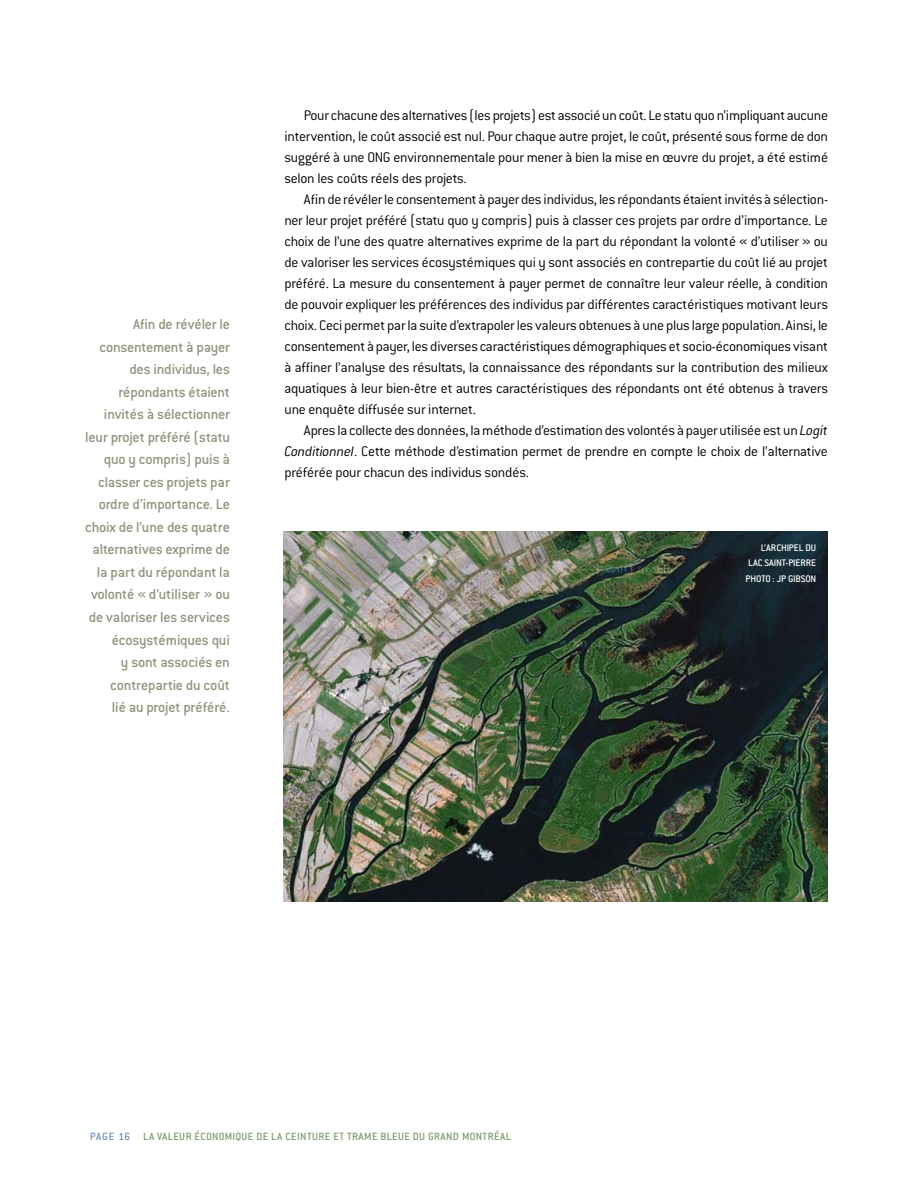
<style>
.page{position:relative;width:918px;height:1188px;background:#fff}
.page>*{position:absolute;margin:0;border:0;box-sizing:border-box;transform-origin:0 0}
.t1{font:500 15.75px/22.5px "Conduit ITC";letter-spacing:-.01em;color:#94937d;text-align:right}
.t2{font:300 15.3px/21px "Conduit ITC";letter-spacing:-.015em;color:#000;text-align:justify}
.t3{font:500 11.55px "Conduit ITC";letter-spacing:.04em;color:#7b9b65}
.t4{font:500 10.5px/15px "Conduit ITC";letter-spacing:-.01em;color:#fff;text-align:right}
.s1{font-style:italic}
.s2{color:#698eb7}
</style>
<div class="page">
<img style="left:284px;top:531px;width:544px;height:371px">
<p class="t1" style="left:85px;top:313px;width:146px">Afin de révéler le consentement à payer des individus, les répondants étaient invités à sélectionner leur projet préféré (statu quo y compris) puis à classer ces projets par ordre d’importance. Le choix de l’une des quatre alternatives exprime de la part du répondant la volonté « d’utiliser » ou de valoriser les services écosystémiques qui<br>y sont associés en contrepartie du coût<br>lié au projet préféré.</p>
<p class="t2" style="left:284px;top:104px;width:545px;text-indent:20px">Pour chacune des alternatives (les projets) est associé un coût. Le statu quo n’impliquant aucune intervention, le coût associé est nul. Pour chaque autre projet, le coût, présenté sous forme de don suggéré à une ONG environnementale pour mener à bien la mise en œuvre du projet, a été estimé selon les coûts réels des projets.</p>
<p class="t2" style="left:284px;top:189px;width:545px;text-indent:20px">Afin de révéler le consentement à payer des individus, les répondants étaient invités à sélection&shy;ner leur projet préféré (statu quo y compris) puis à classer ces projets par ordre d’importance. Le choix de l’une des quatre alternatives exprime de la part du répondant la volonté « d’utiliser » ou de valoriser les services écosystémiques qui y sont associés en contrepartie du coût lié au projet préféré. La mesure du consentement à payer permet de connaître leur valeur réelle, à condition de pouvoir expliquer les préférences des individus par différentes caractéristiques motivant leurs choix. Ceci permet par la suite d’extrapoler les valeurs obtenues à une plus large population. Ainsi, le consentement à payer, les diverses caractéristiques démographiques et socio-économiques visant à affiner l’analyse des résultats, la connaissance des répondants sur la contribution des milieux aquatiques à leur bien-être et autres caractéristiques des répondants ont été obtenus à travers une enquête diffusée sur internet.</p>
<p class="t2" style="left:284px;top:420px;width:545px;text-indent:20px">Apres la collecte des données, la méthode d’estimation des volontés à payer utilisée est un <span class="s1">Logit Conditionnel</span>. Cette méthode d’estimation permet de prendre en compte le choix de l’alternative préférée pour chacun des individus sondés.</p>
<p class="t4" style="left:748px;top:540px;width:70px">L’archipel du lac Saint-Pierre</p>
<p class="t4" style="left:746px;top:571px;width:72px">Photo : JP Gibson</p>
<p class="t3" style="left:90px;top:1130px;width:420px"><span class="s2">Page 16</span> La valeur économique de la Ceinture et trame bleue du Grand Montréal</p>
</div>
